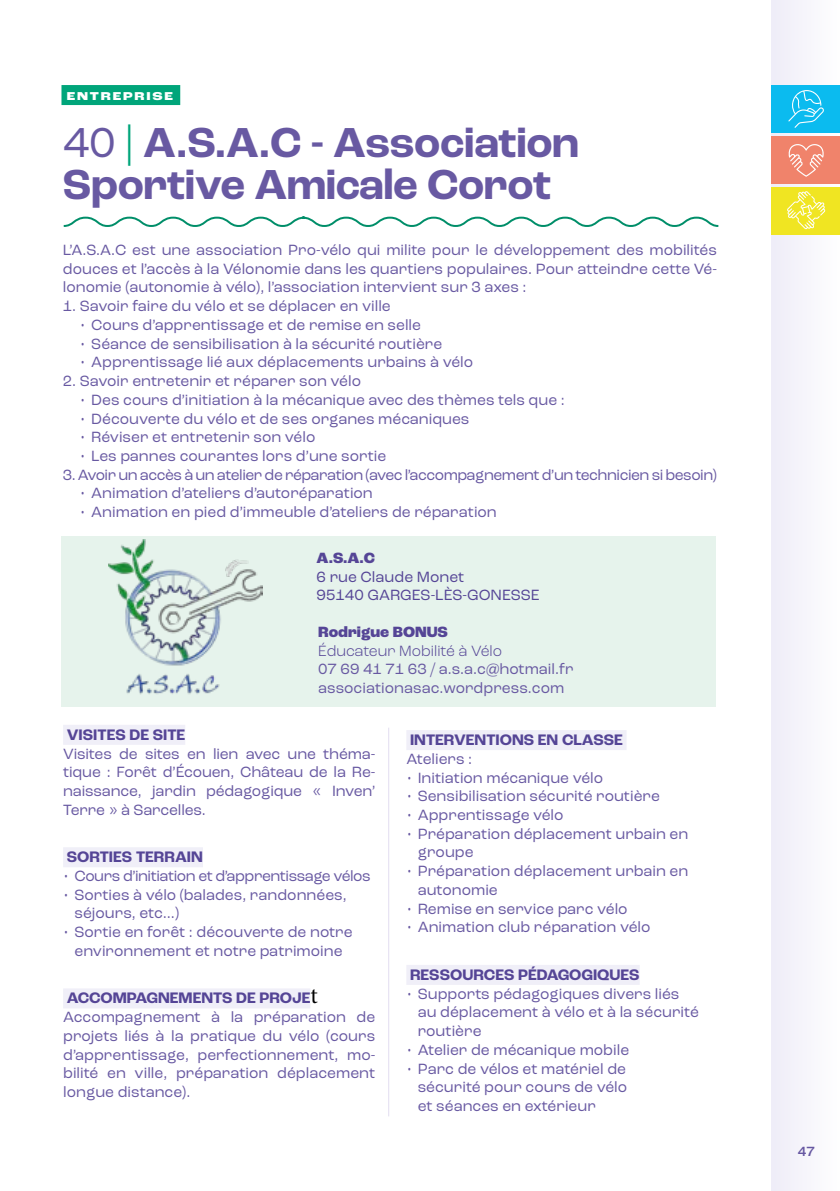
<style>
.page{position:relative;width:840px;height:1191px;background:#fff}
.page>*{position:absolute;margin:0;border:0;box-sizing:border-box;transform-origin:0 0}
.t1{font:700 44px/42px "Roc Grotesk";letter-spacing:-.01em;color:#6859a2}
.t2{font:700 16px "Roc Grotesk";color:#554596}
.t3{font:15.6px/18.8px "Roc Grotesk";color:#6859a2}
.t4{font:15.6px "Roc Grotesk";letter-spacing:-.03em;color:#6859a2}
.t5{font:15.6px/18.8px "Roc Grotesk";color:#554596}
.t6{font:300 15.6px "Roc Grotesk";color:#554596}
.t7{font:800 15.6px "Roc Grotesk";color:#554596}
.t8{font:500 14px "Roc Grotesk";color:#6657a1}
.t9{font:800 expanded 12px "Roc Grotesk";letter-spacing:.15em;color:#fff}
.s1{font-weight:400}
.s2{font-weight:400;color:#00a57a}
.s3{font-family:"Minion Pro";font-weight:400;font-size:24px;color:#000}
</style>
<div class="page">
<div style="left:771px;top:0;width:68px;height:1191px;background:#f6f5fb"></div>
<svg style="left:63px;top:216px;width:656px;height:11px"></svg>
<div style="left:62px;top:536px;width:653px;height:171px;background:#e6f3ec"></div>
<div style="left:61px;top:85px;width:119px;height:20px;background:#00a57a"></div>
<div style="left:63px;top:725px;width:122px;height:20px;background:#f0eff8"></div>
<div style="left:63px;top:847px;width:140px;height:20px;background:#f0eff8"></div>
<div style="left:63px;top:988px;width:247px;height:20px;background:#f0eff8"></div>
<div style="left:406px;top:730px;width:220px;height:20px;background:#f0eff8"></div>
<div style="left:406px;top:965px;width:233px;height:20px;background:#f0eff8"></div>
<hr style="left:388px;top:727px;width:1px;height:389px;background:#e2def0">
<img style="left:108px;top:540px;width:154px;height:155px">
<div style="left:771px;top:187px;width:68px;height:47px;background:#f0e522"></div>
<div style="left:771px;top:136px;width:68px;height:47px;background:#f0836b"></div>
<div style="left:771px;top:85px;width:68px;height:47px;background:#0bbbef"></div>
<svg style="left:786px;top:90px;width:53px;height:140px"></svg>
<p class="t9" style="left:67px;top:89px;width:108px">ENTREPRISE</p>
<h1 class="t1" style="left:63px;top:122px;width:517px"><span class="s1">40</span> <span class="s2">|</span> A.S.A.C - Association<br>Sportive Amicale Corot</h1>
<p class="t3" style="left:63px;top:240px;width:655px;text-align:justify">L’A.S.A.C est une association Pro-vélo qui milite pour le développement des mobilités douces et l’accès à la Vélonomie dans les quartiers populaires. Pour atteindre cette Vé&shy;lonomie (autonomie à vélo), l’association intervient sur 3 axes :</p>
<p class="t3" style="left:63px;top:297px;width:329px">1. Savoir faire du vélo et se déplacer en ville</p>
<p class="t3" style="left:80px;top:315px;width:342px">• Cours d’apprentissage et de remise en selle</p>
<p class="t3" style="left:80px;top:334px;width:363px">• Séance de sensibilisation à la sécurité routière</p>
<p class="t3" style="left:80px;top:353px;width:394px">• Apprentissage lié aux déplacements urbains à vélo</p>
<p class="t3" style="left:63px;top:371px;width:299px">2. Savoir entretenir et réparer son vélo</p>
<p class="t3" style="left:80px;top:390px;width:486px">• Des cours d’initiation à la mécanique avec des thèmes tels que :</p>
<p class="t3" style="left:80px;top:409px;width:391px">• Découverte du vélo et de ses organes mécaniques</p>
<p class="t3" style="left:80px;top:428px;width:237px">• Réviser et entretenir son vélo</p>
<p class="t3" style="left:80px;top:446px;width:308px">• Les pannes courantes lors d’une sortie</p>
<p class="t4" style="left:63px;top:465px;width:655px">3. Avoir un accès à un atelier de réparation (avec l’accompagnement d’un technicien si besoin)</p>
<p class="t3" style="left:80px;top:484px;width:294px">• Animation d’ateliers d’autoréparation</p>
<p class="t3" style="left:80px;top:502px;width:418px">• Animation en pied d’immeuble d’ateliers de réparation</p>
<p class="t7" style="left:316px;top:548px;width:60px">A.S.A.C</p>
<p class="t5" style="left:316px;top:567px;width:224px">6 rue Claude Monet<br>95140 GARGES-LÈS-GONESSE</p>
<p class="t7" style="left:318px;top:622px;width:131px">Rodrigue BONUS</p>
<p class="t6" style="left:318px;top:641px;width:185px">Éducateur Mobilité à Vélo</p>
<p class="t3" style="left:318px;top:660px;width:257px">07 69 41 71 63 / a.s.a.c@hotmail.fr associationasac.wordpress.com</p>
<p class="t2" style="left:67px;top:724px;width:120px">VISITES DE SITE</p>
<p class="t3" style="left:63px;top:744px;width:313px;text-align:justify">Visites de sites en lien avec une théma&shy;tique : Forêt d’Écouen, Château de la Re&shy;naissance, jardin pédagogique « Inven’ Terre » à Sarcelles.</p>
<p class="t2" style="left:67px;top:847px;width:137px">SORTIES TERRAIN</p>
<p class="t4" style="left:63px;top:866px;width:309px">• Cours d’initiation et d’apprentissage vélos</p>
<p class="t3" style="left:74px;top:885px;width:273px;text-indent:-11px">• Sorties à vélo (balades, randonnées, séjours, etc…)</p>
<p class="t3" style="left:63px;top:922px;width:291px;text-align:center">• Sortie en forêt : découverte de notre environnement et notre patrimoine</p>
<p class="t2" style="left:67px;top:988px;width:252px">ACCOMPAGNEMENTS DE PROJE<span class="s3">t</span></p>
<p class="t3" style="left:63px;top:1007px;width:313px;text-align:justify">Accompagnement à la préparation de projets liés à la pratique du vélo (cours d’apprentissage, perfectionnement, mo&shy;bilité en ville, préparation déplacement longue distance).</p>
<p class="t2" style="left:410px;top:730px;width:214px">INTERVENTIONS EN CLASSE</p>
<p class="t3" style="left:406px;top:749px;width:67px">Ateliers :</p>
<p class="t3" style="left:406px;top:768px;width:198px">• Initiation mécanique vélo</p>
<p class="t3" style="left:406px;top:786px;width:255px">• Sensibilisation sécurité routière</p>
<p class="t3" style="left:406px;top:805px;width:159px">• Apprentissage vélo</p>
<p class="t3" style="left:417px;top:824px;width:272px;text-indent:-11px">• Préparation déplacement urbain en groupe</p>
<p class="t3" style="left:417px;top:861px;width:272px;text-indent:-11px">• Préparation déplacement urbain en autonomie</p>
<p class="t3" style="left:406px;top:899px;width:223px">• Remise en service parc vélo</p>
<p class="t3" style="left:406px;top:918px;width:245px">• Animation club réparation vélo</p>
<p class="t2" style="left:410px;top:964px;width:231px">RESSOURCES PÉDAGOGIQUES</p>
<p class="t3" style="left:417px;top:984px;width:282px;text-indent:-11px">• Supports pédagogiques divers liés au déplacement à vélo et à la sécurité routière</p>
<p class="t3" style="left:406px;top:1040px;width:224px">• Atelier de mécanique mobile</p>
<p class="t3" style="left:417px;top:1059px;width:211px;text-align:justify;text-indent:-11px">• Parc de vélos et matériel de sécurité pour cours de vélo et séances en extérieur</p>
<p class="t8" style="left:797px;top:1142px;width:18px">47</p>
</div>
